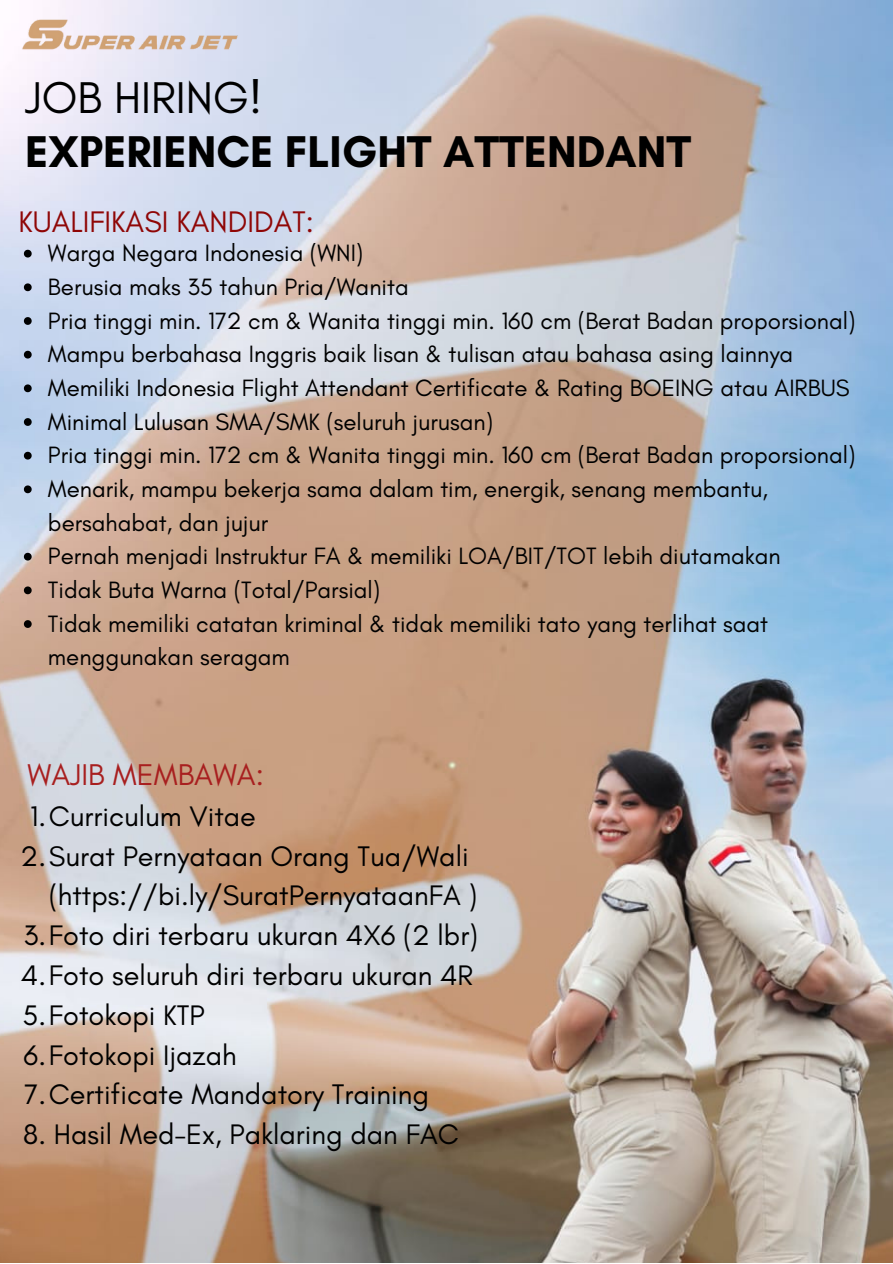
<style>
.page{position:relative;width:893px;height:1264px;background:#fff}
.page>*{position:absolute;margin:0;border:0;box-sizing:border-box;transform-origin:0 0}
.t1{font:700 45.3px "Glacial Indifference";color:#000}
.t2{font:45.3px "Glacial Indifference";color:#000}
.t3{font:30.6px "Glacial Indifference";color:#a81f1f}
.t4{font:30.3px "Glacial Indifference";color:#8f0606}
.t5{font:28.8px/39.8px "Glacial Indifference";color:#000}
.t6{font:24px/33.6px "Glacial Indifference";color:#000}
</style>
<div class="page">
<img style="left:0;top:0;width:892px;height:1262px">
<img style="left:22px;top:10px;width:217px;height:50px">
<svg style="left:24px;top:250px;width:8px;height:7px"></svg>
<svg style="left:24px;top:283px;width:8px;height:8px"></svg>
<svg style="left:24px;top:317px;width:8px;height:8px"></svg>
<svg style="left:24px;top:351px;width:8px;height:7px"></svg>
<svg style="left:24px;top:384px;width:8px;height:8px"></svg>
<svg style="left:24px;top:418px;width:8px;height:8px"></svg>
<svg style="left:24px;top:452px;width:8px;height:7px"></svg>
<svg style="left:24px;top:485px;width:8px;height:8px"></svg>
<svg style="left:24px;top:553px;width:8px;height:7px"></svg>
<svg style="left:24px;top:586px;width:8px;height:8px"></svg>
<svg style="left:24px;top:620px;width:8px;height:8px"></svg>
<p class="t2" style="left:25px;top:70px;width:239px">JOB HIRING!</p>
<p class="t1" style="left:25px;top:124px;width:667px">EXPERIENCE FLIGHT ATTENDANT</p>
<p class="t4" style="left:18px;top:203px;width:297px">KUALIFIKASI KANDIDAT:</p>
<p class="t6" style="left:48px;top:236px;width:317px">Warga Negara Indonesia (WNI)</p>
<p class="t6" style="left:48px;top:270px;width:362px">Berusia maks 35 tahun Pria/Wanita</p>
<p class="t6" style="left:48px;top:303px;width:809px">Pria tinggi min. 172 cm &amp; Wanita tinggi min. 160 cm (Berat Badan proporsional)</p>
<p class="t6" style="left:48px;top:337px;width:746px">Mampu berbahasa Inggris baik lisan &amp; tulisan atau bahasa asing lainnya</p>
<p class="t6" style="left:48px;top:371px;width:803px">Memiliki Indonesia Flight Attendant Certificate &amp; Rating BOEING atau AIRBUS</p>
<p class="t6" style="left:48px;top:404px;width:446px">Minimal Lulusan SMA/SMK (seluruh jurusan)</p>
<p class="t6" style="left:48px;top:438px;width:809px">Pria tinggi min. 172 cm &amp; Wanita tinggi min. 160 cm (Berat Badan proporsional)</p>
<p class="t6" style="left:48px;top:472px;width:721px">Menarik, mampu bekerja sama dalam tim, energik, senang membantu, bersahabat, dan jujur</p>
<p class="t6" style="left:48px;top:539px;width:734px">Pernah menjadi Instruktur FA &amp; memiliki LOA/BIT/TOT lebih diutamakan</p>
<p class="t6" style="left:48px;top:573px;width:334px">Tidak Buta Warna (Total/Parsial)</p>
<p class="t6" style="left:48px;top:606px;width:721px">Tidak memiliki catatan kriminal &amp; tidak memiliki tato yang terlihat saat menggunakan seragam</p>
<p class="t3" style="left:28px;top:756px;width:238px">WAJIB MEMBAWA:</p>
<p class="t5" style="left:30px;top:795px;width:227px">1.Curriculum Vitae</p>
<p class="t5" style="left:49px;top:835px;width:430px;text-indent:-28px">2.Surat Pernyataan Orang Tua/Wali (https://bi.ly/SuratPernyataanFA )</p>
<p class="t5" style="left:23px;top:915px;width:456px">3.Foto diri terbaru ukuran 4X6 (2 lbr)</p>
<p class="t5" style="left:21px;top:955px;width:454px">4.Foto seluruh diri terbaru ukuran 4R</p>
<p class="t5" style="left:23px;top:994px;width:184px">5.Fotokopi KTP</p>
<p class="t5" style="left:24px;top:1034px;width:215px">6.Fotokopi Ijazah</p>
<p class="t5" style="left:24px;top:1074px;width:406px">7.Certificate Mandatory Training</p>
<p class="t5" style="left:23px;top:1114px;width:437px">8. Hasil Med-Ex, Paklaring dan FAC</p>
</div>
